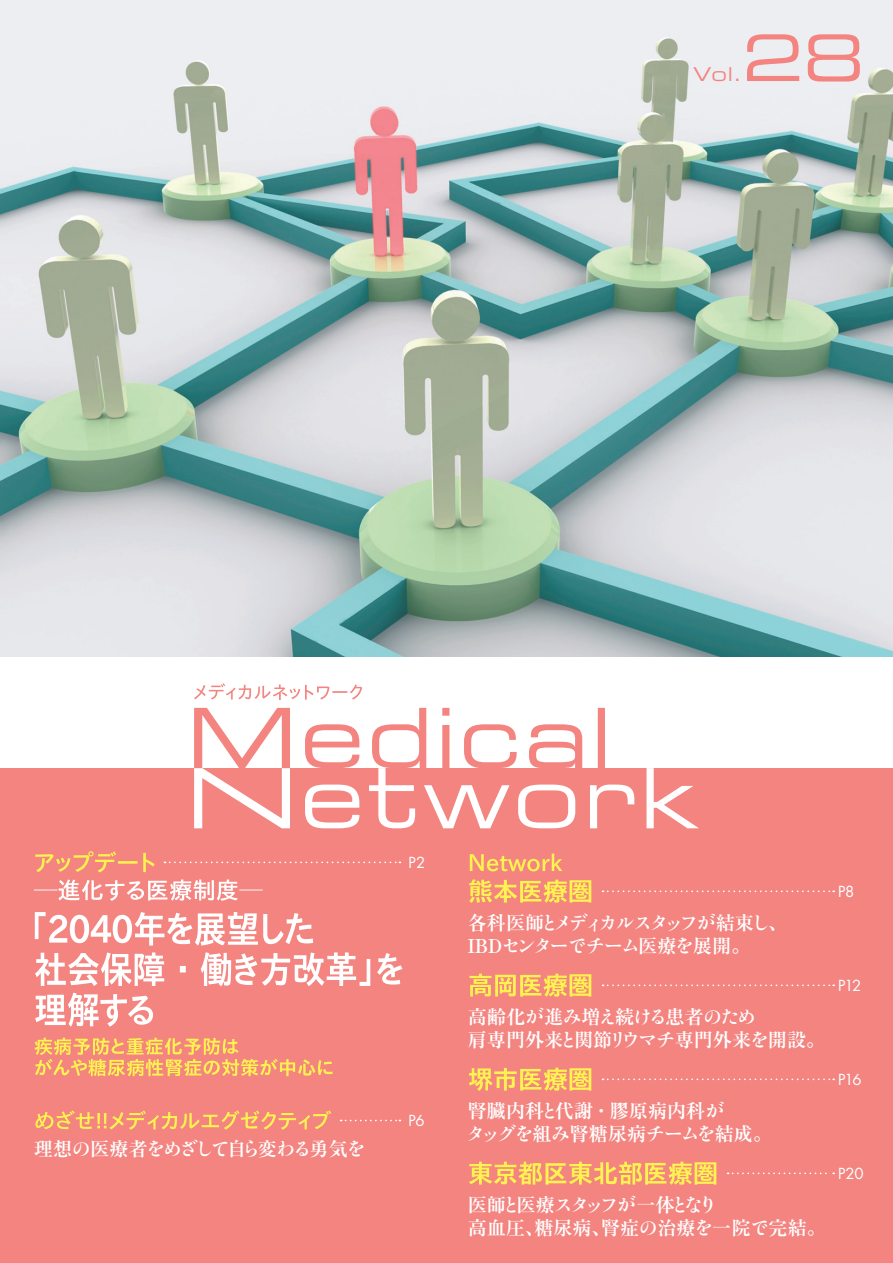
<style>
.page{position:relative;width:893px;height:1263px;background:#fff}
.page>*{position:absolute;margin:0;border:0;box-sizing:border-box;transform-origin:0 0}
.t1{font:63.75px "Eurostile Extended Two";color:#f38480}
.t2{font:19.2px/23.4px "Ryumin Std Bold KO 90 msp RKSJ H";letter-spacing:-.15em;color:#fff}
.t3{font:19.2px/23.4px "Ryumin Pro Bold 90 msp RKSJ H";color:#fff}
.t4{font:19.2px "Ryumin Std Bold KO 90 msp RKSJ H";letter-spacing:-.23em;color:#fff}
.t5{font:19.2px "Eurostile Extended Two";color:#f38480}
.t6{font:14.85px "Futura";letter-spacing:-.035em;color:#fff}
.s1{font-family:"Ryumin Pro Bold 90 msp RKSJ H"}
.s2{font-family:"Ryumin Std Bold KO 90 msp RKSJ H"}
</style>
<div class="page">
<div style="left:0;top:768px;width:893px;height:495px;background:#f38480"></div>
<img style="left:0;top:0;width:893px;height:657px">
<svg style="left:194px;top:683px;width:168px;height:17px"></svg>
<svg style="left:194px;top:708px;width:96px;height:120px"></svg>
<svg style="left:305px;top:708px;width:394px;height:120px"></svg>
<svg style="left:469px;top:879px;width:122px;height:24px"></svg>
<svg style="left:469px;top:1068px;width:122px;height:23px"></svg>
<svg style="left:470px;top:854px;width:92px;height:17px"></svg>
<svg style="left:602px;top:890px;width:232px;height:2px"></svg>
<svg style="left:602px;top:1079px;width:232px;height:1px"></svg>
<svg style="left:469px;top:974px;width:122px;height:23px"></svg>
<svg style="left:469px;top:1162px;width:247px;height:23px"></svg>
<svg style="left:602px;top:984px;width:232px;height:2px"></svg>
<svg style="left:727px;top:1173px;width:107px;height:1px"></svg>
<svg style="left:34px;top:880px;width:229px;height:21px"></svg>
<svg style="left:35px;top:851px;width:120px;height:21px"></svg>
<svg style="left:164px;top:862px;width:236px;height:1px"></svg>
<svg style="left:35px;top:993px;width:118px;height:34px"></svg>
<svg style="left:35px;top:952px;width:367px;height:34px"></svg>
<svg style="left:35px;top:912px;width:278px;height:34px"></svg>
<svg style="left:35px;top:1038px;width:297px;height:38px"></svg>
<svg style="left:35px;top:1110px;width:296px;height:20px"></svg>
<svg style="left:341px;top:1120px;width:59px;height:1px"></svg>
<p class="t5" style="left:693px;top:67px;width:50px">Vol.</p>
<h1 class="t1" style="left:742px;top:35px;width:124px">28</h1>
<p class="t2" style="left:34px;top:1140px;width:333px"><span class="s1">理想</span>の<span class="s1">医療者</span>をめざして<span class="s1">自</span>ら<span class="s1">変</span>わる<span class="s1">勇気</span>を</p>
<p class="t6" style="left:408px;top:856px;width:18px">P2</p>
<p class="t6" style="left:408px;top:1114px;width:18px">P6</p>
<p class="t2" style="left:468px;top:913px;width:321px"><span class="s1">各科医師</span>とメディカルスタッフが<span class="s1">結束</span>し<span class="s1">、<br>IBD</span>センターでチーム<span class="s1">医療</span>を<span class="s1">展開。</span></p>
<p class="t3" style="left:468px;top:1007px;width:359px">高齢化<span class="s2">が</span>進<span class="s2">み</span>増<span class="s2">え</span>続<span class="s2">ける</span>患者<span class="s2">のため<br></span>肩専門外来<span class="s2">と</span>関節<span class="s2">リウマチ</span>専門外来<span class="s2">を</span>開設。</p>
<p class="t3" style="left:468px;top:1101px;width:258px">腎臓内科<span class="s2">と</span>代謝・膠原病内科<span class="s2">が</span></p>
<p class="t2" style="left:466px;top:1125px;width:307px">タッグを<span class="s1">組</span>み<span class="s1">腎糖尿病</span>チームを<span class="s1">結成。</span></p>
<p class="t4" style="left:468px;top:1197px;width:251px"><span class="s1">医師</span>と<span class="s1">医療</span>スタッフが<span class="s1">一体</span>となり</p>
<p class="t3" style="left:468px;top:1219px;width:360px">高血圧、糖尿病、腎症<span class="s2">の</span>治療<span class="s2">を</span>一院<span class="s2">で</span>完結。</p>
<p class="t6" style="left:838px;top:885px;width:18px">P8</p>
<p class="t6" style="left:838px;top:979px;width:25px">P12</p>
<p class="t6" style="left:838px;top:1073px;width:25px">P16</p>
<p class="t6" style="left:838px;top:1167px;width:27px">P20</p>
</div>
